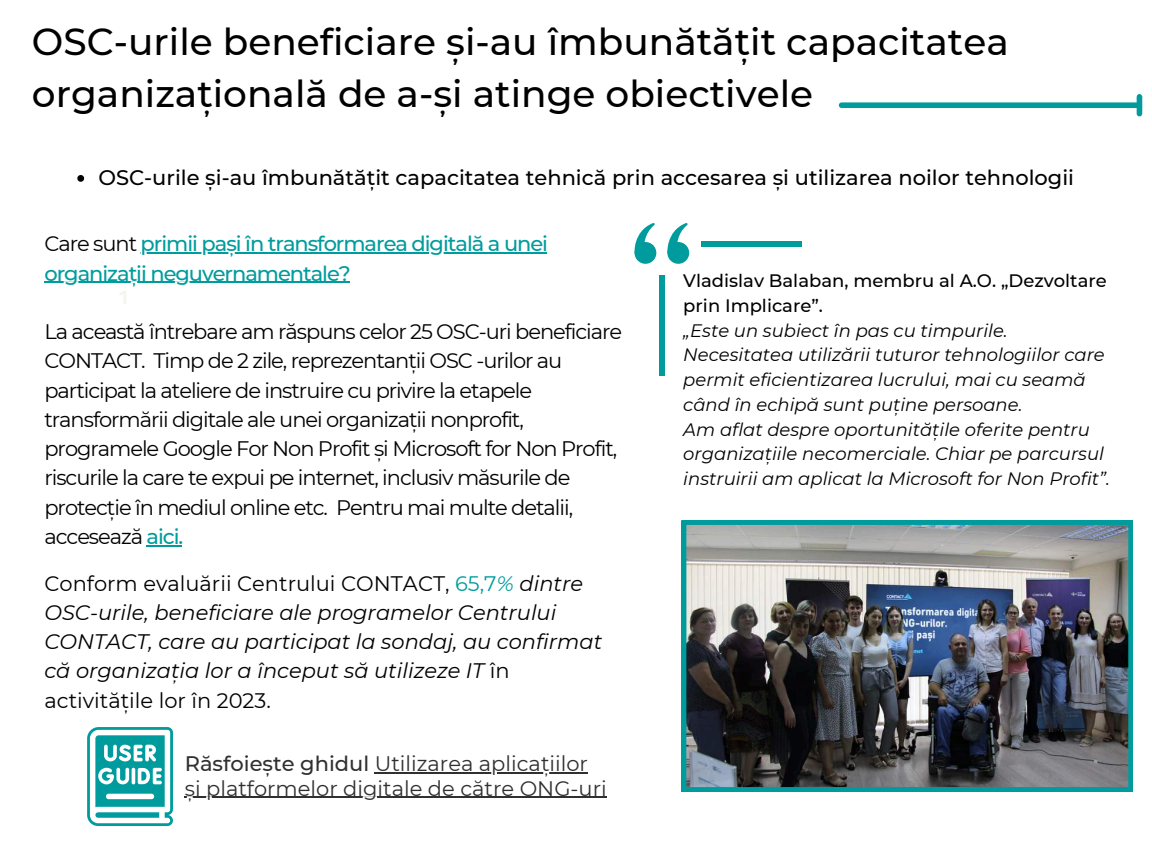
<style>
.page{position:relative;width:1152px;height:864px;background:#fff}
.page>*{position:absolute;margin:0;border:0;box-sizing:border-box;transform-origin:0 0}
.t1{font:500 37.5px/51.8px "Montserrat";color:#000}
.t2{font:21px/29.2px "Montserrat";letter-spacing:-.05em;color:#000}
.t3{font:italic 21px/29.2px "Montserrat";color:#000}
.t4{font:500 21px "Montserrat";color:#000}
.t5{font:500 21px/29.2px "Montserrat";letter-spacing:-.05em;color:#009c9d}
.t6{font:21px/24.8px "Montserrat";color:#303030}
.t7{font:italic 18px/24.8px "Montserrat";color:#000}
.t8{font:500 18px/24.8px "Montserrat";color:#000}
.s1{font-weight:400;color:#000}
.s2{font-weight:500;color:#009c9d}
.s3{font-style:normal}
.s4{font-style:normal;color:#009c9d}
.s5{color:#009c9d}
.s6{font-weight:500}
</style>
<div class="page">
<div style="left:842px;top:102px;width:295px;height:6px;background:#009c9d"></div>
<div style="left:1137px;top:97px;width:5px;height:17px;background:#009c9d"></div>
<hr style="left:154px;top:253px;width:393px;height:1px;background:#009c9d">
<hr style="left:44px;top:282px;width:306px;height:1px;background:#009c9d">
<hr style="left:147px;top:545px;width:35px;height:1px;background:#009c9d">
<svg style="left:667px;top:242px;width:22px;height:22px"></svg>
<svg style="left:667px;top:223px;width:21px;height:37px"></svg>
<div style="left:635px;top:242px;width:21px;height:22px;background:#009c9d;border-radius:50%"></div>
<svg style="left:634px;top:223px;width:21px;height:37px"></svg>
<div style="left:659px;top:275px;width:5px;height:101px;background:#009c9d"></div>
<div style="left:701px;top:241px;width:100px;height:5px;background:#009c9d"></div>
<img style="left:682px;top:520px;width:451px;height:272px">
<svg style="left:77px;top:175px;width:7px;height:7px"></svg>
<svg style="left:87px;top:727px;width:86px;height:99px"></svg>
<hr style="left:375px;top:772px;width:213px;height:1px;background:#303030">
<hr style="left:185px;top:797px;width:422px;height:1px;background:#303030">
<h1 class="t1" style="left:32px;top:16px;width:978px">OSC-urile beneficiare și-au îmbunătățit capacitatea organizațională de a-și atinge obiectivele</h1>
<p class="t4" style="left:98px;top:165px;width:977px">OSC-urile și-au îmbunătățit capacitatea tehnică prin accesarea și utilizarea noilor tehnologii</p>
<p class="t5" style="left:44px;top:229px;width:505px"><span class="s1">Care sunt</span> primii pași în transformarea digitală a unei organizații neguvernamentale?</p>
<p class="t2" style="left:44px;top:317px;width:579px">La această întrebare am răspuns celor 25 OSC-uri beneficiare CONTACT. Timp de 2 zile, reprezentanții OSC -urilor au participat la ateliere de instruire cu privire la etapele transformării digitale ale unei organizații nonprofit, programele Google For Non Profit și Microsoft for Non Profit, riscurile la care te expui pe internet, inclusiv măsurile de protecție în mediul online etc. Pentru mai multe detalii, accesează <span class="s2">aici.</span></p>
<p class="t3" style="left:44px;top:568px;width:559px"><span class="s3">Conform evaluării Centrului CONTACT,</span> <span class="s4">65,7</span><span class="s5">%</span> dintre OSC-urile, beneficiare ale programelor Centrului CONTACT, care au participat la sondaj, au confirmat că organizația lor a început să utilizeze IT <span class="s3">în activitățile lor în 2023.</span></p>
<p class="t6" style="left:185px;top:751px;width:424px"><span class="s6">Răsfoiește ghidul</span> Utilizarea aplicațiilor și platformelor digitale de către ONG-uri</p>
<p class="t8" style="left:683px;top:268px;width:425px">Vladislav Balaban, membru al A.O. „Dezvoltare prin Implicare”.</p>
<p class="t7" style="left:683px;top:318px;width:428px">„Este un subiect în pas cu timpurile.<br>Necesitatea utilizării tuturor tehnologiilor care permit eficientizarea lucrului, mai cu seamă când în echipă sunt puține persoane.<br>Am aflat despre oportunitățile oferite pentru organizațiile necomerciale. Chiar pe parcursul instruirii am aplicat la Microsoft for Non Profit”.</p>
</div>
